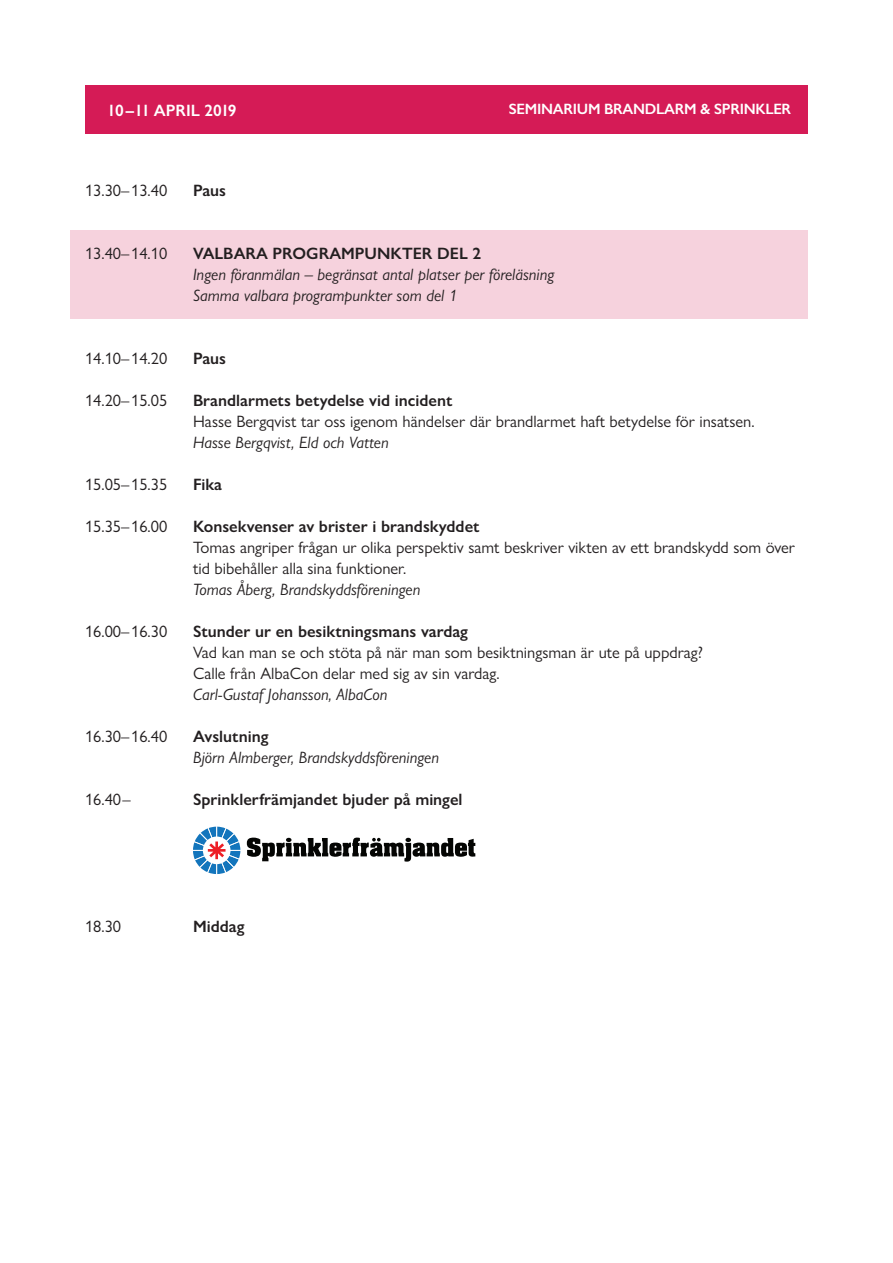
<style>
.page{position:relative;width:893px;height:1263px;background:#fff}
.page>*{position:absolute;margin:0;border:0;box-sizing:border-box;transform-origin:0 0}
.t1{font:16.5px/21px "Gill Sans Nova";color:#231f20}
.t2{font:italic 16.5px/21px "Gill Sans Nova";color:#231f20}
.t3{font:600 16.5px "Gill Sans Nova";color:#231f20}
.t4{font:600 16.5px "Gill Sans";color:#fff}
.t5{font:600 15px "Gill Sans";letter-spacing:-.02em;color:#fff}
</style>
<div class="page">
<div style="left:71px;top:231px;width:737px;height:88px;background:#f6d2dd"></div>
<div style="left:85px;top:85px;width:723px;height:49px;background:#d51b56"></div>
<svg style="left:247px;top:837px;width:228px;height:25px"></svg>
<svg style="left:193px;top:827px;width:47px;height:47px"></svg>
<p class="t4" style="left:107px;top:101px;width:131px">10–11 APRIL 2019</p>
<p class="t5" style="left:509px;top:100px;width:284px">SEMINARIUM BRANDLARM &amp; SPRINKLER</p>
<p class="t1" style="left:85px;top:180px;width:84px">13.30–13.40</p>
<p class="t3" style="left:193px;top:180px;width:34px">Paus</p>
<p class="t1" style="left:85px;top:243px;width:84px">13.40–14.10</p>
<p class="t3" style="left:193px;top:243px;width:290px">VALBARA PROGRAMPUNKTER DEL 2</p>
<p class="t2" style="left:193px;top:264px;width:363px">Ingen föranmälan – begränsat antal platser per föreläsning<br>Samma valbara programpunkter som del 1</p>
<p class="t1" style="left:85px;top:348px;width:84px">14.10–14.20</p>
<p class="t3" style="left:193px;top:348px;width:34px">Paus</p>
<p class="t1" style="left:85px;top:390px;width:84px">14.20–15.05</p>
<p class="t3" style="left:193px;top:391px;width:261px">Brandlarmets betydelse vid incident</p>
<p class="t1" style="left:193px;top:411px;width:563px">Hasse Bergqvist tar oss igenom händelser där brandlarmet haft betydelse för insatsen.</p>
<p class="t2" style="left:193px;top:432px;width:197px">Hasse Bergqvist, Eld och Vatten</p>
<p class="t1" style="left:85px;top:474px;width:84px">15.05–15.35</p>
<p class="t3" style="left:193px;top:475px;width:30px">Fika</p>
<p class="t1" style="left:85px;top:516px;width:84px">15.35–16.00</p>
<p class="t3" style="left:193px;top:517px;width:288px">Konsekvenser av brister i brandskyddet</p>
<p class="t1" style="left:193px;top:537px;width:603px">Tomas angriper frågan ur olika perspektiv samt beskriver vikten av ett brandskydd som över tid bibehåller alla sina funktioner.</p>
<p class="t2" style="left:193px;top:579px;width:229px">Tomas Åberg, Brandskyddsföreningen</p>
<p class="t1" style="left:85px;top:621px;width:84px">16.00–16.30</p>
<p class="t3" style="left:193px;top:622px;width:276px">Stunder ur en besiktningsmans vardag</p>
<p class="t1" style="left:193px;top:642px;width:511px">Vad kan man se och stöta på när man som besiktningsman är ute på uppdrag?<br>Calle från AlbaCon delar med sig av sin vardag.</p>
<p class="t2" style="left:193px;top:684px;width:196px">Carl-Gustaf Johansson, AlbaCon</p>
<p class="t1" style="left:85px;top:726px;width:84px">16.30–16.40</p>
<p class="t3" style="left:193px;top:727px;width:77px">Avslutning</p>
<p class="t2" style="left:193px;top:747px;width:248px">Björn Almberger, Brandskyddsföreningen</p>
<p class="t1" style="left:85px;top:789px;width:47px">16.40–</p>
<p class="t3" style="left:193px;top:790px;width:271px">Sprinklerfrämjandet bjuder på mingel</p>
<p class="t1" style="left:85px;top:915px;width:38px">18.30</p>
<p class="t3" style="left:193px;top:916px;width:53px">Middag</p>
</div>
